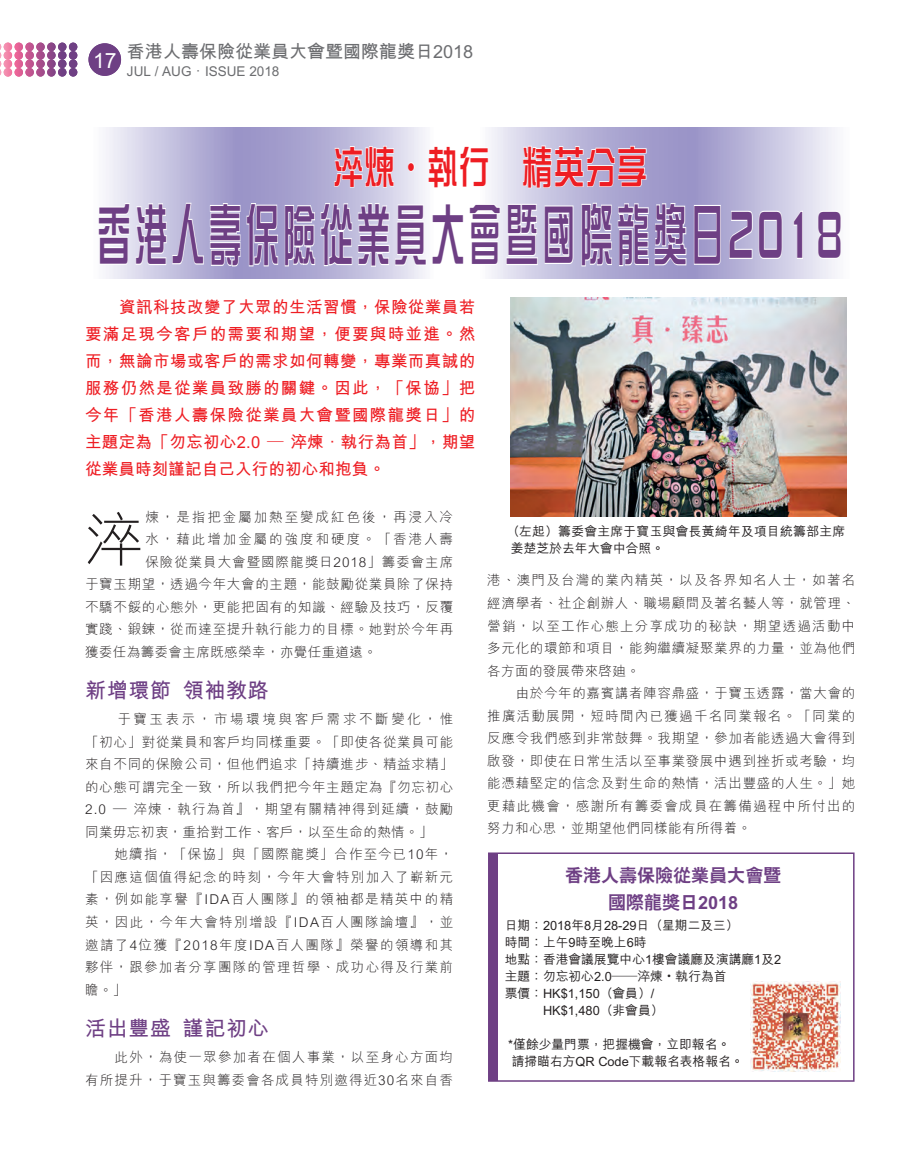
<style>
.page{position:relative;width:915px;height:1149px;background:#fff}
.page>*{position:absolute;margin:0;border:0;box-sizing:border-box;transform-origin:0 0}
.t1{font:67.35px "DF Zong Yi HK W5";letter-spacing:.1em;color:#6e3f84;scale:.5 1}
.t2{font:58.5px "M Hei Light HKSCS";color:#231f20}
.t3{font:44.25px "DF Zong Yi HK W5";letter-spacing:.03em;color:#ee1d23;scale:.69 1}
.t4{font:21px "M Hei Bold HKSCS";letter-spacing:.03em;color:#6e3f84}
.t5{font:21px "M Hei Bold HKSCS";color:#fff}
.t6{font:18px "M Hei Bold HKSCS";color:#6c6d70}
.t7{font:18px/26.5px "C Hei 2 Xbold HKSCS";color:#6e3f84;text-align:center}
.t8{font:16.5px/27px "M Hei Bold HKSCS";letter-spacing:.02em;color:#ee1d23;text-align:justify}
.t9{font:13.5px/22.5px "M Hei Light HKSCS";letter-spacing:.07em;color:#231f20;text-align:justify}
.t10{font:13.5px "M Hei Light HKSCS";letter-spacing:.05em;color:#231f20}
.t11{font:13.5px "M Hei Light HKSCS";letter-spacing:.145em;color:#231f20}
.t12{font:13.5px "M Hei Light HKSCS";letter-spacing:.03em;color:#231f20}
.t13{font:13.5px "M Hei Bold HKSCS";color:#6c6d70}
.t14{font:12.75px/17px "M Hei Medium HKSCS";color:#231f20}
.t15{font:12.75px/17.2px "M Hei Medium HKSCS";letter-spacing:.025em;color:#231f20}
.s1{font-family:"Ming Li U"}
</style>
<div class="page">
<svg style="left:491px;top:128px;width:344px;height:150px;background:#c1bddd"></svg>
<svg style="left:106px;top:128px;width:319px;height:150px;background:#bdb9db"></svg>
<svg style="left:0;top:43px;width:77px;height:34px"></svg>
<div style="left:88px;top:43px;width:33px;height:33px;background:#6e3f84;border-radius:50%"></div>
<svg style="left:333px;top:145px;width:61px;height:43px"></svg>
<svg style="left:407px;top:161px;width:8px;height:11px"></svg>
<svg style="left:522px;top:145px;width:125px;height:44px"></svg>
<svg style="left:106px;top:201px;width:172px;height:67px"></svg>
<svg style="left:284px;top:199px;width:254px;height:69px"></svg>
<svg style="left:544px;top:204px;width:30px;height:61px"></svg>
<svg style="left:580px;top:201px;width:106px;height:66px"></svg>
<svg style="left:693px;top:204px;width:28px;height:62px"></svg>
<svg style="left:728px;top:209px;width:54px;height:51px"></svg>
<svg style="left:792px;top:209px;width:11px;height:51px"></svg>
<svg style="left:817px;top:209px;width:18px;height:51px"></svg>
<img style="left:511px;top:298px;width:334px;height:218px">
<img style="left:750px;top:981px;width:90px;height:89px">
<div style="left:488px;top:853px;width:9px;height:227px;background:#6e3f84"></div>
<div style="left:488px;top:852px;width:366px;height:229px;border:2px solid #6e3f84"></div>
<h3 class="t5" style="left:93px;top:45px;width:25px">17</h3>
<h3 class="t6" style="left:127px;top:38px;width:348px">香港人壽保險從業員大會暨國際龍獎日2018</h3>
<p class="t13" style="left:127px;top:61px;width:154px">JUL / AUG．ISSUE 2018</p>
<h3 class="t3" style="left:333px;top:143px;width:457px">淬煉‧執行　精英分享</h3>
<h1 class="t1" style="left:97px;top:198px;width:1491px">香港人壽保險從業員大會暨國際龍獎日2018</h1>
<p class="t8" style="left:85px;top:292px;width:392px;text-indent:34px">資訊科技改變了大眾的生活習慣，保險從業員若要滿足現今客戶的需要和期望，便要與時並進。然而，無論市場或客戶的需求如何轉變，專業而真誠的服務仍然是從業員致勝的關鍵。因此，「保協」把今年「香港人壽保險從業員大會暨國際龍獎日」的主題定為「勿忘初心2.0 — 淬煉．執行為首」，期望從業員時刻謹記自己入行的初心和抱負。</p>
<h2 class="t2" style="left:85px;top:499px;width:60px">淬</h2>
<p class="t11" style="left:145px;top:507px;width:309px">煉，是指把金屬加熱至變成紅色後，再浸入冷</p>
<p class="t15" style="left:511px;top:521px;width:335px;text-indent:-4px">（左起）籌委會主席于寶玉與會長黃綺年及項目統籌部主席姜楚芝於去年大會中合照。</p>
<p class="t11" style="left:145px;top:529px;width:309px">水，藉此增加金屬的強度和硬度。「香港人壽</p>
<p class="t9" style="left:145px;top:549px;width:309px">保險從業員大會暨國際龍獎日2018」籌委會主席</p>
<p class="t10" style="left:85px;top:574px;width:369px">于寶玉期望，透過今年大會的主題，能鼓勵從業員除了保持</p>
<p class="t10" style="left:85px;top:597px;width:369px">不驕不餒的心態外，更能把固有的知識、經驗及技巧，反覆</p>
<p class="t10" style="left:85px;top:619px;width:369px">實踐、鍛鍊，從而達至提升執行能力的目標。她對於今年再</p>
<p class="t12" style="left:85px;top:642px;width:293px">獲委任為籌委會主席既感榮幸，亦覺任重道遠。</p>
<h3 class="t4" style="left:85px;top:674px;width:185px">新增環節領袖教路</h3>
<p class="t9" style="left:85px;top:707px;width:369px;text-indent:32px">于寶玉表示，市場環境與客戶需求不斷變化，惟「初心」對從業員和客戶均同樣重要。「即使各從業員可能來自不同的保險公司，但他們追求「持續進步、精益求精」的心態可謂完全一致，所以我們把今年主題定為『勿忘初心2.0 — 淬煉．執行為首』，期望有關精神得到延續，鼓勵同業毋忘初衷，重拾對工作、客戶，以至生命的熱情。」</p>
<p class="t9" style="left:85px;top:842px;width:369px;text-indent:29px">她續指，「保協」與「國際龍獎」合作至今已10年，「因應這個值得紀念的時刻，今年大會特別加入了嶄新元素，例如能享譽『IDA百人團隊』的領袖都是精英中的精英，因此，今年大會特別增設『IDA百人團隊論壇』，並邀請了4位獲『2018年度IDA百人團隊』榮譽的領導和其夥伴，跟參加者分享團隊的管理哲學、成功心得及行業前瞻。」</p>
<h3 class="t4" style="left:85px;top:1012px;width:185px">活出豐盛謹記初心</h3>
<p class="t9" style="left:85px;top:1044px;width:369px;text-align:right">此外，為使一眾參加者在個人事業，以至身心方面均<br>有所提升，于寶玉與籌委會各成員特別邀得近30名來自香</p>
<p class="t9" style="left:487px;top:568px;width:369px">港、澳門及台灣的業內精英，以及各界知名人士，如著名經濟學者、社企創辦人、職場顧問及著名藝人等，就管理、營銷，以至工作心態上分享成功的秘訣，期望透過活動中多元化的環節和項目，能夠繼續凝聚業界的力量，並為他們各方面的發展帶來啓廸。</p>
<p class="t9" style="left:487px;top:681px;width:369px;text-indent:28px">由於今年的嘉賓講者陣容鼎盛，于寶玉透露，當大會的推廣活動展開，短時間內已獲過千名同業報名。「同業的反應令我們感到非常鼓舞。我期望，參加者能透過大會得到啟發，即使在日常生活以至事業發展中遇到挫折或考驗，均能憑藉堅定的信念及對生命的熱情，活出豐盛的人生。」她更藉此機會，感謝所有籌委會成員在籌備過程中所付出的努力和心思，並期望他們同樣能有所得着。</p>
<h3 class="t7" style="left:565px;top:862px;width:217px">香港人壽保險從業員大會暨國際龍獎日2018</h3>
<p class="t14" style="left:504px;top:916px;width:235px">日期：2018年8月28-29日（星期二及三）</p>
<p class="t14" style="left:504px;top:932px;width:143px">時間：上午9時至晚上6時</p>
<p class="t14" style="left:504px;top:949px;width:278px">地點：香港會議展覽中心1樓會議廳及演講廳1及2</p>
<p class="t14" style="left:504px;top:966px;width:223px">主題：勿忘初心2.0—淬煉<span class="s1">•</span>執行為首</p>
<p class="t14" style="left:504px;top:983px;width:151px">票價：HK$1,150（會員）/</p>
<p class="t14" style="left:543px;top:1000px;width:122px">HK$1,480（非會員）</p>
<p class="t14" style="left:508px;top:1034px;width:237px">*僅餘少量門票，把握機會，立即報名。請掃瞄右方QR Code下載報名表格報名。</p>
</div>
